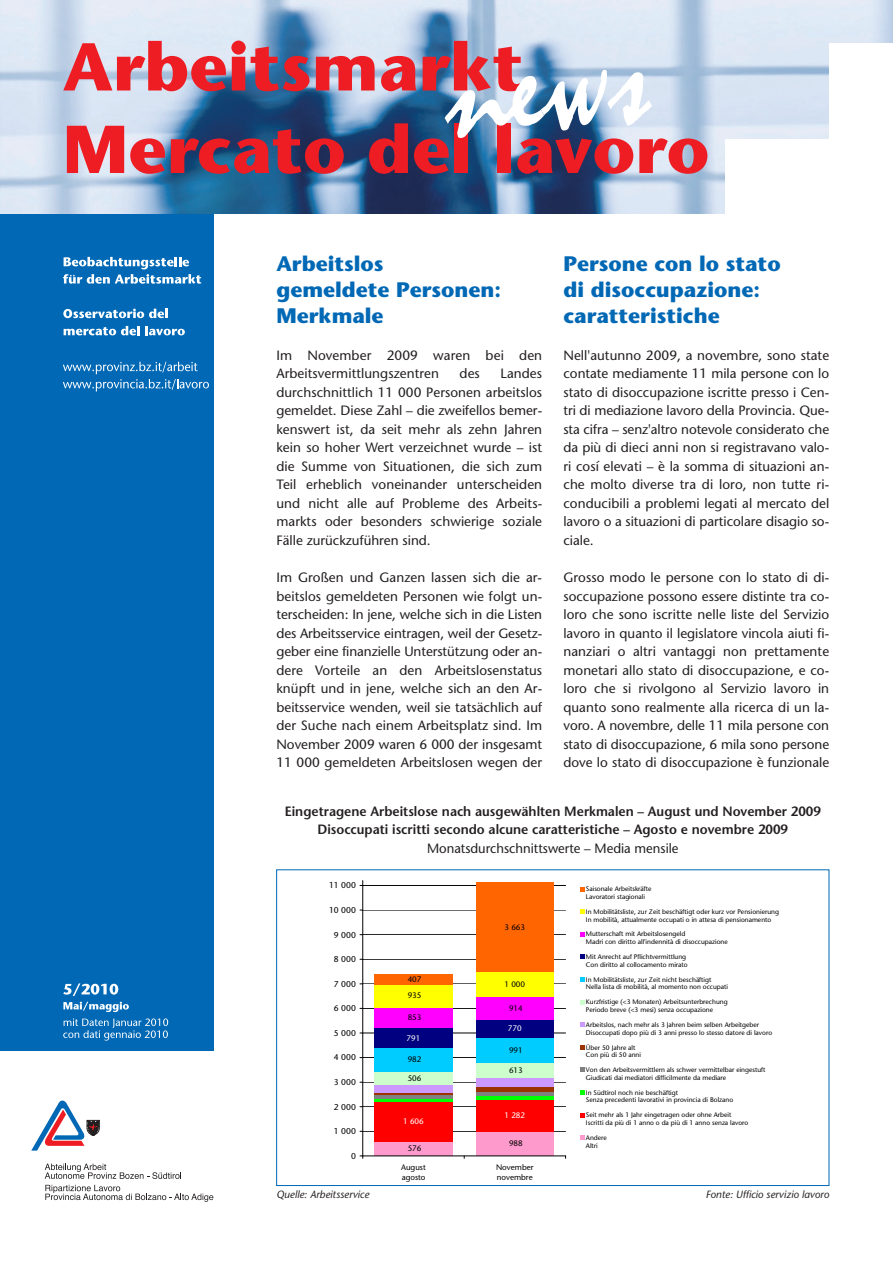
<style>
.page{position:relative;width:893px;height:1263px;background:#fff}
.page>*{position:absolute;margin:0;border:0;box-sizing:border-box;transform-origin:0 0}
.t1{font:700 21px/26.1px "Stone Sans";color:#0168b5}
.t2{font:13.5px/18.5px "Stone Sans";color:#231f20;text-align:justify}
.t3{font:600 13.5px/18.5px "Stone Sans";color:#231f20;text-align:center}
.t4{font:italic 10.5px "Stone Sans";color:#231f20}
.t5{font:8.55px "Stone Sans";color:#000}
.t6{font:7.95px/10.1px "Stone Sans";color:#000}
.t7{font:7.95px "Stone Sans";color:#fff}
.t8{font:6.6px/7.8px "Stone Sans";color:#000}
</style>
<div class="page">
<div style="left:0;top:214px;width:213px;height:837px;background:#0168b5"></div>
<img style="left:0;top:0;width:893px;height:214px">
<svg style="left:31px;top:1100px;width:68px;height:50px"></svg>
<svg style="left:45px;top:1185px;width:168px;height:17px"></svg>
<svg style="left:45px;top:1163px;width:136px;height:16px"></svg>
<svg style="left:64px;top:326px;width:121px;height:9px"></svg>
<svg style="left:63px;top:309px;width:105px;height:9px"></svg>
<svg style="left:63px;top:257px;width:138px;height:27px"></svg>
<svg style="left:63px;top:1018px;width:105px;height:22px"></svg>
<svg style="left:63px;top:1002px;width:66px;height:10px"></svg>
<svg style="left:63px;top:983px;width:55px;height:13px"></svg>
<div style="left:725px;top:140px;width:168px;height:74px;background:#fff"></div>
<div style="left:830px;top:44px;width:63px;height:170px;background:#fff"></div>
<svg style="left:63px;top:41px;width:644px;height:133px;background:#a67f96"></svg>
<svg style="left:63px;top:362px;width:146px;height:29px"></svg>
<hr style="left:363px;top:1131px;width:203px;height:1px;background:#000">
<hr style="left:363px;top:1107px;width:203px;height:1px;background:#000">
<hr style="left:363px;top:1082px;width:203px;height:1px;background:#000">
<hr style="left:363px;top:1057px;width:203px;height:1px;background:#000">
<hr style="left:363px;top:1033px;width:203px;height:1px;background:#000">
<hr style="left:363px;top:1008px;width:203px;height:1px;background:#000">
<hr style="left:363px;top:984px;width:203px;height:1px;background:#000">
<hr style="left:363px;top:959px;width:203px;height:1px;background:#000">
<hr style="left:363px;top:935px;width:203px;height:1px;background:#000">
<hr style="left:363px;top:910px;width:203px;height:1px;background:#000">
<hr style="left:363px;top:885px;width:203px;height:1px;background:#000">
<div style="left:374px;top:1142px;width:78px;height:14px;background:#ff9acc"></div>
<div style="left:476px;top:1132px;width:78px;height:24px;background:#ff9acc"></div>
<div style="left:374px;top:1102px;width:78px;height:40px;background:#f00"></div>
<div style="left:476px;top:1100px;width:78px;height:32px;background:#f00"></div>
<svg style="left:374px;top:1098px;width:78px;height:4px"></svg>
<div style="left:476px;top:1095px;width:78px;height:5px;background:#0f0"></div>
<hr style="left:374px;top:1095px;width:78px;height:3px;background:#808080">
<hr style="left:476px;top:1092px;width:78px;height:3px;background:#808080">
<hr style="left:374px;top:1092px;width:78px;height:3px;background:#9a3300">
<div style="left:476px;top:1086px;width:78px;height:6px;background:#9a3300"></div>
<div style="left:374px;top:1084px;width:78px;height:8px;background:#cc9aff"></div>
<div style="left:476px;top:1078px;width:78px;height:8px;background:#cc9aff"></div>
<div style="left:374px;top:1072px;width:78px;height:12px;background:#cfc"></div>
<div style="left:476px;top:1063px;width:78px;height:15px;background:#cfc"></div>
<div style="left:374px;top:1048px;width:78px;height:24px;background:#0cf"></div>
<div style="left:476px;top:1038px;width:78px;height:25px;background:#0cf"></div>
<div style="left:374px;top:1028px;width:78px;height:20px;background:#000080"></div>
<div style="left:476px;top:1019px;width:78px;height:19px;background:#000080"></div>
<div style="left:374px;top:1007px;width:78px;height:21px;background:#f0f"></div>
<div style="left:476px;top:997px;width:78px;height:22px;background:#f0f"></div>
<div style="left:374px;top:984px;width:78px;height:23px;background:#ff0"></div>
<div style="left:476px;top:972px;width:78px;height:25px;background:#ff0"></div>
<div style="left:374px;top:974px;width:78px;height:10px;background:#ff6500"></div>
<div style="left:476px;top:882px;width:78px;height:90px;background:#ff6500"></div>
<hr style="left:362px;top:880px;width:1px;height:276px;background:#000">
<hr style="left:363px;top:1156px;width:203px;height:1px;background:#000">
<svg style="left:580px;top:887px;width:4px;height:4px"></svg>
<svg style="left:580px;top:909px;width:4px;height:5px"></svg>
<svg style="left:580px;top:932px;width:4px;height:4px"></svg>
<svg style="left:580px;top:955px;width:4px;height:4px"></svg>
<svg style="left:580px;top:977px;width:4px;height:4px"></svg>
<svg style="left:580px;top:1000px;width:4px;height:4px"></svg>
<svg style="left:580px;top:1022px;width:4px;height:5px"></svg>
<svg style="left:580px;top:1045px;width:4px;height:4px"></svg>
<svg style="left:580px;top:1068px;width:4px;height:4px"></svg>
<svg style="left:580px;top:1090px;width:4px;height:5px"></svg>
<svg style="left:580px;top:1113px;width:4px;height:4px"></svg>
<svg style="left:580px;top:1136px;width:4px;height:4px"></svg>
<h1 class="t1" style="left:276px;top:252px;width:226px">Arbeitslos gemeldete Personen:<br>Merkmale</h1>
<p class="t2" style="left:276px;top:347px;width:267px">Im November 2009 waren bei den<br>Arbeitsvermittlungszentren</p>
<p class="t2" style="left:276px;top:366px;width:267px;text-indent:224px">Landes durchschnittlich 11 000 Personen arbeitslos gemeldet. Diese Zahl – die zweifellos bemer&shy;kenswert ist, da seit mehr als zehn Jahren kein so hoher Wert verzeichnet wurde – ist die Summe von Situationen, die sich zum Teil erheblich voneinander unterscheiden und nicht alle auf Probleme des Arbeits&shy;markts oder besonders schwierige soziale Fälle zurückzuführen sind.</p>
<p class="t2" style="left:276px;top:569px;width:267px">Im Großen und Ganzen lassen sich die ar&shy;beitslos gemeldeten Personen wie folgt un&shy;terscheiden: In jene, welche sich in die Listen des Arbeitsservice eintragen, weil der Gesetz&shy;geber eine finanzielle Unterstützung oder an&shy;dere Vorteile an den Arbeitslosenstatus knüpft und in jene, welche sich an den Ar&shy;beitsservice wenden, weil sie tatsächlich auf der Suche nach einem Arbeitsplatz sind. Im November 2009 waren 6 000 der insgesamt 11 000 gemeldeten Arbeitslosen wegen der</p>
<p class="t2" style="left:460px;top:366px;width:22px">des</p>
<h1 class="t1" style="left:563px;top:252px;width:219px">Persone con lo stato di disoccupazione: caratteristiche</h1>
<p class="t2" style="left:563px;top:347px;width:267px">Nell'autunno 2009, a novembre, sono state contate mediamente 11 mila persone con lo stato di disoccupazione iscritte presso i Cen&shy;tri di mediazione lavoro della Provincia. Que&shy;sta cifra – senz'altro notevole considerato che da più di dieci anni non si registravano valo&shy;ri cosí elevati – è la somma di situazioni an&shy;che molto diverse tra di loro, non tutte ri&shy;conducibili a problemi legati al mercato del lavoro o a situazioni di particolare disagio so&shy;ciale.</p>
<p class="t2" style="left:563px;top:569px;width:267px">Grosso modo le persone con lo stato di di&shy;soccupazione possono essere distinte tra co&shy;loro che sono iscritte nelle liste del Servizio lavoro in quanto il legislatore vincola aiuti fi&shy;nanziari o altri vantaggi non prettamente monetari allo stato di disoccupazione, e co&shy;loro che si rivolgono al Servizio lavoro in quanto sono realmente alla ricerca di un la&shy;voro. A novembre, delle 11 mila persone con stato di disoccupazione, 6 mila sono persone dove lo stato di disoccupazione è funzionale</p>
<p class="t3" style="left:285px;top:803px;width:538px">Eingetragene Arbeitslose nach ausgewählten Merkmalen – August und November 2009<br>Disoccupati iscritti secondo alcune caratteristiche – Agosto e novembre 2009</p>
<p class="t2" style="left:427px;top:840px;width:253px">Monatsdurchschnittswerte – Media mensile</p>
<p class="t5" style="left:329px;top:882px;width:28px">11 000</p>
<p class="t5" style="left:329px;top:907px;width:28px">10 000</p>
<p class="t5" style="left:334px;top:931px;width:23px">9 000</p>
<p class="t5" style="left:334px;top:956px;width:23px">8 000</p>
<p class="t5" style="left:334px;top:980px;width:23px">7 000</p>
<p class="t5" style="left:334px;top:1005px;width:23px">6 000</p>
<p class="t5" style="left:334px;top:1029px;width:23px">5 000</p>
<p class="t5" style="left:334px;top:1054px;width:23px">4 000</p>
<p class="t5" style="left:334px;top:1079px;width:23px">3 000</p>
<p class="t5" style="left:334px;top:1103px;width:23px">2 000</p>
<p class="t5" style="left:334px;top:1128px;width:23px">1 000</p>
<p class="t5" style="left:351px;top:1152px;width:6px">0</p>
<p class="t6" style="left:408px;top:975px;width:15px">407</p>
<p class="t6" style="left:408px;top:991px;width:15px">935</p>
<p class="t6" style="left:408px;top:1013px;width:15px">853</p>
<p class="t7" style="left:407px;top:1035px;width:15px">791</p>
<p class="t6" style="left:408px;top:1055px;width:15px">982</p>
<p class="t6" style="left:408px;top:1073px;width:15px">506</p>
<p class="t7" style="left:403px;top:1118px;width:22px">1 606</p>
<p class="t6" style="left:408px;top:1144px;width:15px">576</p>
<p class="t6" style="left:504px;top:923px;width:22px">3 663</p>
<p class="t6" style="left:504px;top:980px;width:22px">1 000</p>
<p class="t6" style="left:509px;top:1004px;width:15px">914</p>
<p class="t7" style="left:508px;top:1025px;width:15px">770</p>
<p class="t6" style="left:509px;top:1046px;width:15px">991</p>
<p class="t6" style="left:509px;top:1066px;width:15px">613</p>
<p class="t7" style="left:504px;top:1112px;width:22px">1 282</p>
<p class="t6" style="left:509px;top:1139px;width:15px">988</p>
<p class="t6" style="left:401px;top:1163px;width:26px">August agosto</p>
<p class="t6" style="left:496px;top:1163px;width:39px">November novembre</p>
<p class="t8" style="left:586px;top:885px;width:67px">Saisonale Arbeitskräfte<br>Lavoratori stagionali</p>
<p class="t8" style="left:586px;top:908px;width:195px">In Mobilitätsliste, zur Zeit beschäftigt oder kurz vor Pensionierung<br>In mobilità, attualmente occupati o in attesa di pensionamento</p>
<p class="t8" style="left:586px;top:931px;width:143px">Mutterschaft mit Arbeitslosengeld<br>Madri con diritto all'indennità di disoccupazione</p>
<p class="t8" style="left:586px;top:953px;width:103px">Mit Anrecht auf Pflichtvermittlung<br>Con diritto al collocamento mirato</p>
<p class="t8" style="left:586px;top:976px;width:144px">In Mobilitätsliste, zur Zeit nicht beschäftigt<br>Nella lista di mobilità, al momento non occupati</p>
<p class="t8" style="left:586px;top:999px;width:143px">Kurzfristige (&lt;3 Monaten) Arbeitsunterbrechung<br>Periodo breve (&lt;3 mesi) senza occupazione</p>
<p class="t8" style="left:586px;top:1021px;width:188px">Arbeitslos, nach mehr als 3 Jahren beim selben Arbeitgeber<br>Disoccupati dopo più di 3 anni presso lo stesso datore di lavoro</p>
<p class="t8" style="left:586px;top:1044px;width:57px">Über 50 Jahre alt<br>Con più di 50 anni</p>
<p class="t8" style="left:586px;top:1066px;width:181px">Von den Arbeitsvermittlern als schwer vermittelbar eingestuft<br>Giudicati dai mediatori difficilmente da mediare</p>
<p class="t8" style="left:586px;top:1089px;width:149px">In Südtirol noch nie beschäftigt<br>Senza precedenti lavorativi in provincia di Bolzano</p>
<p class="t8" style="left:586px;top:1112px;width:164px">Seit mehr als 1 Jahr eingetragen oder ohne Arbeit<br>Iscritti da più di 1 anno o da più di 1 anno senza lavoro</p>
<p class="t8" style="left:586px;top:1134px;width:22px">Andere<br>Altri</p>
<p class="t4" style="left:276px;top:1191px;width:94px">Quelle: Arbeitsservice</p>
<p class="t4" style="left:706px;top:1191px;width:125px">Fonte: Ufficio servizio lavoro</p>
</div>
